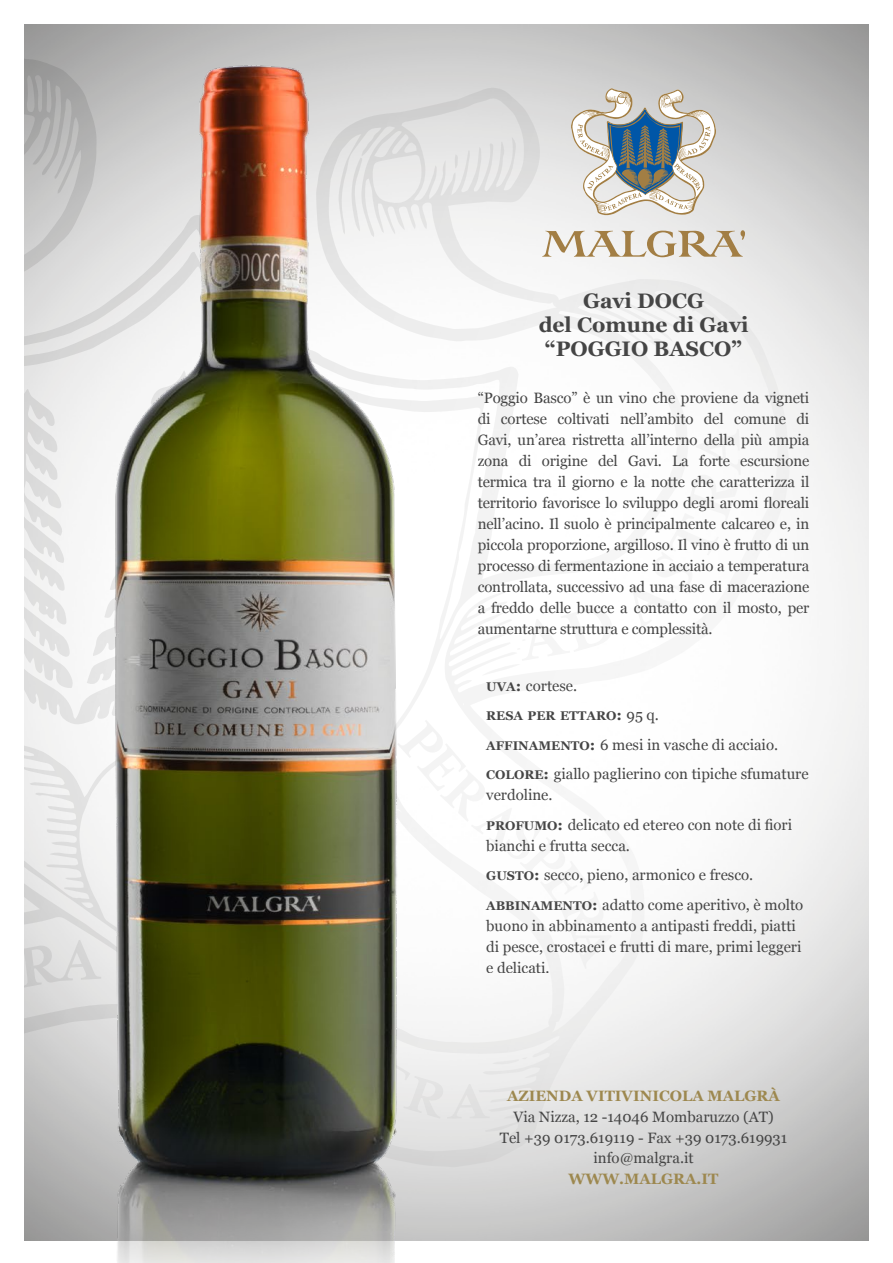
<style>
.page{position:relative;width:893px;height:1263px;background:#fff}
.page>*{position:absolute;margin:0;border:0;box-sizing:border-box;transform-origin:0 0}
.t1{font:700 21px/24px "Georgia";color:#454545;text-align:center}
.t2{font:15px/21px "Georgia";color:#454545}
.t3{font:700 15px "Georgia";color:#9d884f}
.t4{font:700 12.6px "Georgia";color:#454545}
.s1{font-weight:700;font-size:12.6px}
.s2{font-weight:700}
.s3{font-size:15px}
.s4{font-weight:400;font-size:15px}
</style>
<div class="page">
<svg style="left:520px;top:24px;width:270px;height:1143px;fill:#f5f5f5"></svg>
<svg style="left:520px;top:606px;width:94px;height:70px"></svg>
<svg style="left:631px;top:429px;width:110px;height:202px"></svg>
<svg style="left:520px;top:720px;width:92px;height:398px"></svg>
<svg style="left:542px;top:230px;width:203px;height:27px"></svg>
<svg style="left:571px;top:88px;width:145px;height:127px;background:#b8bdbb"></svg>
<img style="left:24px;top:24px;width:496px;height:1239px">
<h1 class="t1" style="left:539px;top:287px;width:211px">Gavi DOCG<br>del Comune di Gavi “POGGIO BASCO”</h1>
<p class="t2" style="left:478px;top:387px;width:333px;text-align:justify">“Poggio Basco” è un vino che proviene da vigneti di cortese coltivati nell’ambito del comune di Gavi, un’area ristretta all’interno della più ampia zona di origine del Gavi. La forte escursione termica tra il giorno e la notte che caratterizza il territorio favorisce lo sviluppo degli aromi floreali nell’acino. Il suolo è principalmente calcareo e, in piccola proporzione, argilloso. Il vino è frutto di un processo di fermentazione in acciaio a temperatura controllata, successivo ad una fase di macerazione a freddo delle bucce a contatto con il mosto, per aumentarne struttura e complessità.</p>
<p class="t2" style="left:486px;top:674px;width:92px"><span class="s1">UVA</span><span class="s2">:</span> cortese.</p>
<p class="t4" style="left:486px;top:706px;width:174px">RESA PER ETTARO<span class="s3">:</span> <span class="s4">95 q.</span></p>
<p class="t2" style="left:486px;top:729px;width:324px;line-height:29.5px"><span class="s1">AFFINAMENTO</span><span class="s2">:</span> 6 mesi in vasche di acciaio.<br><span class="s1">COLORE</span><span class="s2">:</span> giallo paglierino con tipiche sfumature</p>
<p class="t2" style="left:486px;top:779px;width:307px;line-height:29.5px">verdoline.<br><span class="s1">PROFUMO</span><span class="s2">:</span> delicato ed etereo con note di fiori</p>
<p class="t2" style="left:486px;top:830px;width:319px;line-height:29.5px">bianchi e frutta secca.<br><span class="s1">GUSTO</span><span class="s2">:</span> secco, pieno, armonico e fresco.<br><span class="s1">ABBINAMENTO</span><span class="s2">:</span> adatto come aperitivo, è molto</p>
<p class="t2" style="left:486px;top:914px;width:317px">buono in abbinamento a antipasti freddi, piatti di pesce, crostacei e frutti di mare, primi leggeri e delicati.</p>
<p class="t3" style="left:507px;top:1085px;width:274px">AZIENDA VITIVINICOLA MALGRÀ</p>
<p class="t2" style="left:500px;top:1106px;width:289px;line-height:20.5px;text-align:center">Via Nizza, 12 -14046 Mombaruzzo (AT)<br>Tel +39 0173.619119 - Fax +39 0173.619931 info@malgra.it</p>
<p class="t3" style="left:569px;top:1167px;width:151px">WWW.MALGRA.IT</p>
</div>
